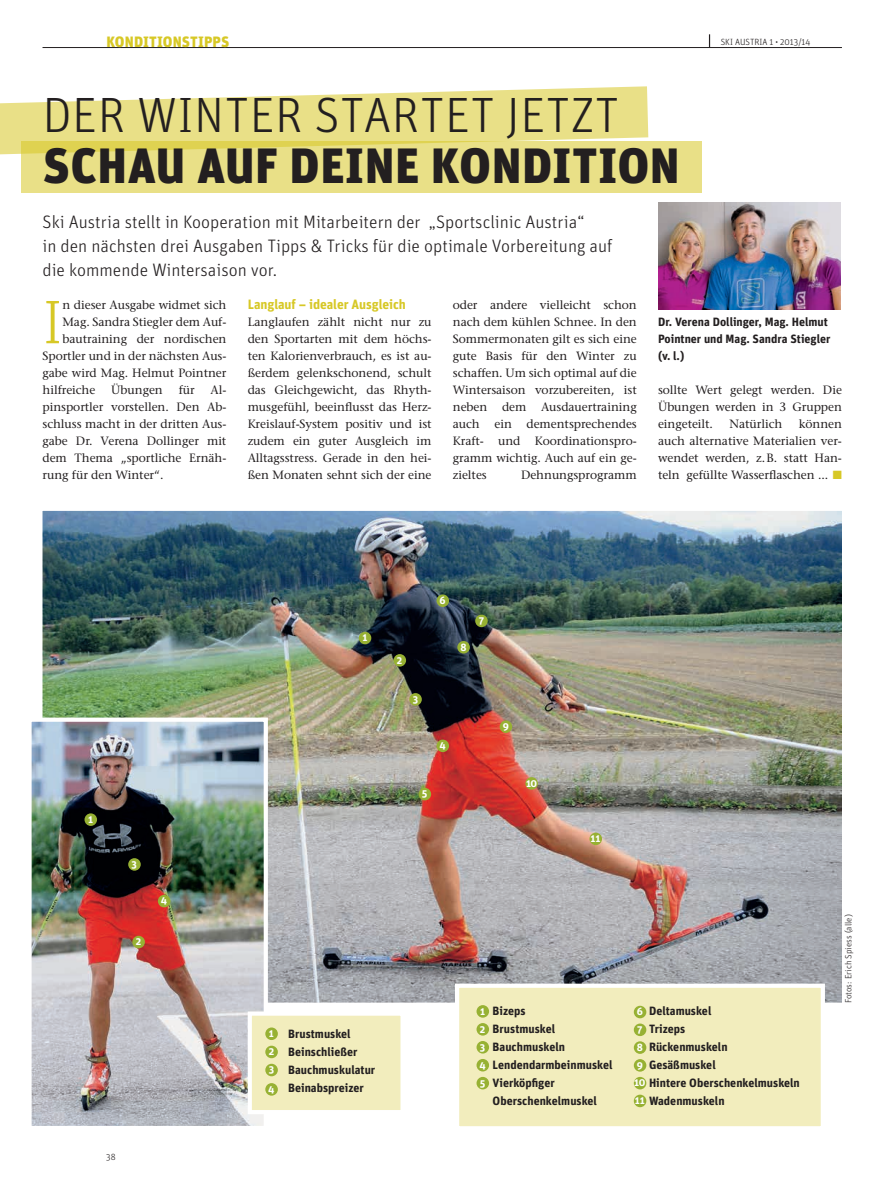
<style>
.page{position:relative;width:893px;height:1191px;background:#fff}
.page>*{position:absolute;margin:0;border:0;box-sizing:border-box;transform-origin:0 0}
.t1{font:300 61.5px "Unit Pro";color:#d7c826}
.t2{font:900 49.5px "Unit Pro";letter-spacing:.01em;color:#231f20}
.t3{font:300 49.5px "Unit Pro";letter-spacing:.01em;color:#231f20}
.t4{font:300 18px/24px "Unit Pro";color:#231f20}
.t5{font:900 15px "Unit Pro";letter-spacing:.01em;color:#d7c826}
.t6{font:700 13.5px "Unit Pro";letter-spacing:-.005em;color:#d7c826}
.t7{font:12px/17px "Stone Serif";letter-spacing:-.005em;color:#231f20;text-align:justify}
.t8{font:700 12px/18px "Unit Pro";color:#231f20}
.t9{font:700 10.5px/17.7px "Unit Pro";color:#fff;text-align:justify}
.t10{font:300 9px "Unit Pro";color:#231f20}
.s1{color:#d7c826}
</style>
<div class="page">
<svg style="left:709px;top:34px;width:1px;height:13px"></svg>
<hr style="left:43px;top:47px;width:799px;height:1px;background:#231f20">
<svg style="left:0;top:86px;width:648px;height:69px;fill:#e9e087"></svg>
<svg style="left:21px;top:141px;width:681px;height:51px;background:#e8de82"></svg>
<img style="left:42px;top:510px;width:800px;height:493px">
<div style="left:436px;top:739px;width:13px;height:13px;background:#97b133;border-radius:50%"></div>
<div style="left:525px;top:777px;width:13px;height:12px;background:#97b133;border-radius:50%"></div>
<div style="left:436px;top:594px;width:13px;height:13px;background:#97b133;border-radius:50%"></div>
<div style="left:409px;top:693px;width:13px;height:12px;background:#97b133;border-radius:50%"></div>
<div style="left:500px;top:720px;width:12px;height:13px;background:#97b133;border-radius:50%"></div>
<div style="left:419px;top:788px;width:12px;height:12px;background:#97b133;border-radius:50%"></div>
<div style="left:394px;top:654px;width:12px;height:12px;background:#97b133;border-radius:50%"></div>
<div style="left:457px;top:641px;width:13px;height:12px;background:#97b133;border-radius:50%"></div>
<div style="left:359px;top:632px;width:12px;height:12px;background:#97b133;border-radius:50%"></div>
<div style="left:475px;top:614px;width:13px;height:13px;background:#97b133;border-radius:50%"></div>
<div style="left:589px;top:832px;width:13px;height:13px;background:#97b133;border-radius:50%"></div>
<img style="left:31px;top:715px;width:239px;height:411px">
<div style="left:158px;top:895px;width:12px;height:12px;background:#97b133;border-radius:50%"></div>
<div style="left:128px;top:858px;width:13px;height:12px;background:#97b133;border-radius:50%"></div>
<div style="left:132px;top:935px;width:13px;height:13px;background:#97b133;border-radius:50%"></div>
<div style="left:85px;top:813px;width:12px;height:13px;background:#97b133;border-radius:50%"></div>
<svg style="left:453px;top:981px;width:374px;height:146px;background:#f0ecc0"></svg>
<div style="left:476px;top:1005px;width:13px;height:12px;background:#97b133;border-radius:50%"></div>
<div style="left:476px;top:1023px;width:13px;height:12px;background:#97b133;border-radius:50%"></div>
<div style="left:476px;top:1041px;width:13px;height:12px;background:#97b133;border-radius:50%"></div>
<div style="left:476px;top:1059px;width:13px;height:12px;background:#97b133;border-radius:50%"></div>
<div style="left:476px;top:1076px;width:13px;height:13px;background:#97b133;border-radius:50%"></div>
<div style="left:248px;top:1011px;width:157px;height:103px;background:#f2edbd;border:4px solid #fff"></div>
<div style="left:265px;top:1027px;width:13px;height:13px;background:#97b133;border-radius:50%"></div>
<div style="left:265px;top:1045px;width:13px;height:13px;background:#97b133;border-radius:50%"></div>
<div style="left:265px;top:1063px;width:13px;height:13px;background:#97b133;border-radius:50%"></div>
<div style="left:265px;top:1083px;width:13px;height:12px;background:#97b133;border-radius:50%"></div>
<div style="left:634px;top:1005px;width:12px;height:13px;background:#97b133;border-radius:50%"></div>
<div style="left:634px;top:1023px;width:12px;height:13px;background:#97b133;border-radius:50%"></div>
<div style="left:634px;top:1041px;width:12px;height:12px;background:#97b133;border-radius:50%"></div>
<div style="left:634px;top:1059px;width:12px;height:12px;background:#97b133;border-radius:50%"></div>
<div style="left:634px;top:1076px;width:12px;height:13px;background:#97b133;border-radius:50%"></div>
<div style="left:634px;top:1094px;width:12px;height:13px;background:#97b133;border-radius:50%"></div>
<img style="left:658px;top:202px;width:183px;height:107px">
<p class="t5" style="left:106px;top:32px;width:123px">KONDITIO NSTIPPS</p>
<h2 class="t3" style="left:43px;top:86px;width:299px">Der Winter start</h2>
<h2 class="t3" style="left:445px;top:86px;width:167px">et jetzt</h2>
<h2 class="t2" style="left:43px;top:134px;width:639px">SCHAU AUF DEINE KONDITION</h2>
<h3 class="t4" style="left:43px;top:210px;width:571px">Ski Austria stellt in Kooperation mit Mitarbeitern der „Sportsclinic Austria“<br>in den nächsten drei Ausgaben Tipps &amp; Tricks für die optimale Vorbereitung auf die kommende Wintersaison vor.</h3>
<p class="t10" style="left:721px;top:36px;width:91px">SKI AUSTRIA 1 • 2013/14</p>
<h1 class="t1" style="left:43px;top:286px;width:22px">I</h1>
<p class="t7" style="left:62px;top:296px;width:165px">n dieser Ausgabe widmet sich</p>
<p class="t7" style="left:62px;top:313px;width:165px">Mag. Sandra Stiegler dem Auf-</p>
<p class="t7" style="left:62px;top:330px;width:165px">bautraining der nordischen</p>
<p class="t7" style="left:43px;top:347px;width:185px">Sportler und in der nächsten Aus-</p>
<p class="t7" style="left:43px;top:364px;width:185px">gabe wird Mag. Helmut Pointner</p>
<p class="t7" style="left:43px;top:381px;width:54px">hilfreiche</p>
<p class="t7" style="left:111px;top:381px;width:53px">Übungen</p>
<p class="t7" style="left:179px;top:381px;width:17px">für</p>
<p class="t7" style="left:43px;top:381px;width:185px;text-indent:168px">Al&shy;pinsportler vorstellen. Den Ab&shy;schluss macht in der dritten Aus&shy;gabe Dr. Verena Dollinger mit dem Thema „sportliche Ernäh&shy;rung für den Winter“.</p>
<p class="t6" style="left:248px;top:296px;width:160px">Langlauf – idealer Ausgleich</p>
<p class="t7" style="left:248px;top:313px;width:185px">Langlaufen zählt nicht nur zu den Sportarten mit dem höchs&shy;ten Kalorienverbrauch, es ist au&shy;ßerdem gelenkschonend, schult das Gleichgewicht, das Rhyth&shy;musgefühl, beeinflusst das Herz-Kreislauf-System positiv und ist zudem ein guter Ausgleich im Alltagsstress. Gerade in den hei&shy;ßen Monaten sehnt sich der eine</p>
<p class="t7" style="left:453px;top:296px;width:185px">oder andere vielleicht schon nach dem kühlen Schnee. In den Sommermonaten gilt es sich eine gute Basis für den Winter zu schaffen. Um sich optimal auf die Wintersaison vorzubereiten, ist neben dem Ausdauertraining auch ein dementsprechendes Kraft- und Koordinationspro&shy;gramm wichtig. Auch auf ein ge&shy;zieltes</p>
<p class="t7" style="left:521px;top:466px;width:117px">Dehnungsprogramm</p>
<p class="t8" style="left:658px;top:313px;width:174px;line-height:17px">Dr. Verena Dollinger, Mag. Helmut<br>Pointner und Mag. Sandra Stiegler (v. l.)</p>
<p class="t7" style="left:658px;top:381px;width:185px">sollte Wert gelegt werden. Die Übungen werden in 3 Gruppen eingeteilt.</p>
<p class="t7" style="left:658px;top:415px;width:185px;text-indent:141px">können auch alternative Materialien ver&shy;wendet werden, z.B. statt Han&shy;teln gefüllte Wasserflaschen ... <span class="s1">■</span></p>
<p class="t7" style="left:730px;top:415px;width:54px">Natürlich</p>
<p class="t9" style="left:88px;top:810px;width:7px">1</p>
<p class="t9" style="left:132px;top:855px;width:7px">3</p>
<p class="t9" style="left:136px;top:932px;width:7px">2</p>
<p class="t9" style="left:161px;top:891px;width:8px">4</p>
<p class="t10" style="left:106px;top:1151px;width:11px">38</p>
<p class="t9" style="left:362px;top:628px;width:7px">1</p>
<p class="t9" style="left:397px;top:651px;width:7px">2</p>
<p class="t9" style="left:413px;top:690px;width:7px">3</p>
<p class="t9" style="left:440px;top:591px;width:8px">6</p>
<p class="t9" style="left:460px;top:638px;width:8px">8</p>
<p class="t9" style="left:479px;top:611px;width:7px">7</p>
<p class="t9" style="left:439px;top:736px;width:8px">4</p>
<p class="t9" style="left:422px;top:784px;width:7px">5</p>
<p class="t9" style="left:503px;top:717px;width:8px">9</p>
<p class="t9" style="left:526px;top:774px;width:13px">10</p>
<p class="t9" style="left:591px;top:829px;width:12px">11</p>
<p class="t9" style="left:269px;top:1024px;width:7px;line-height:18.1px">1<br>2<br>3</p>
<p class="t9" style="left:268px;top:1080px;width:8px">4</p>
<p class="t8" style="left:288px;top:1024px;width:89px">Brustmuskel<br>Beinschließer<br>Bauchmuskulatur<br>Beinabspreizer</p>
<p class="t8" style="left:493px;top:1001px;width:121px">Bizeps<br>Brustmuskel<br>Bauchmuskeln<br>Lendendarmbeinmuskel<br>Vierköpfiger<br>Oberschenkelmuskel</p>
<p class="t9" style="left:479px;top:1001px;width:8px">1<br>2<br>3<br>4<br>5</p>
<p class="t9" style="left:634px;top:1002px;width:13px;text-align:left">6<br>7<br>8<br>9<br>10<br>11</p>
<p class="t8" style="left:649px;top:1001px;width:152px">Deltamuskel<br>Trizeps<br>Rückenmuskeln<br>Gesäßmuskel<br>Hintere Oberschenkelmuskeln<br>Wadenmuskeln</p>
<p class="t10" style="left:843px;top:1003px;width:90px;rotate:-90deg">Fotos: Erich Spiess (alle)</p>
</div>
